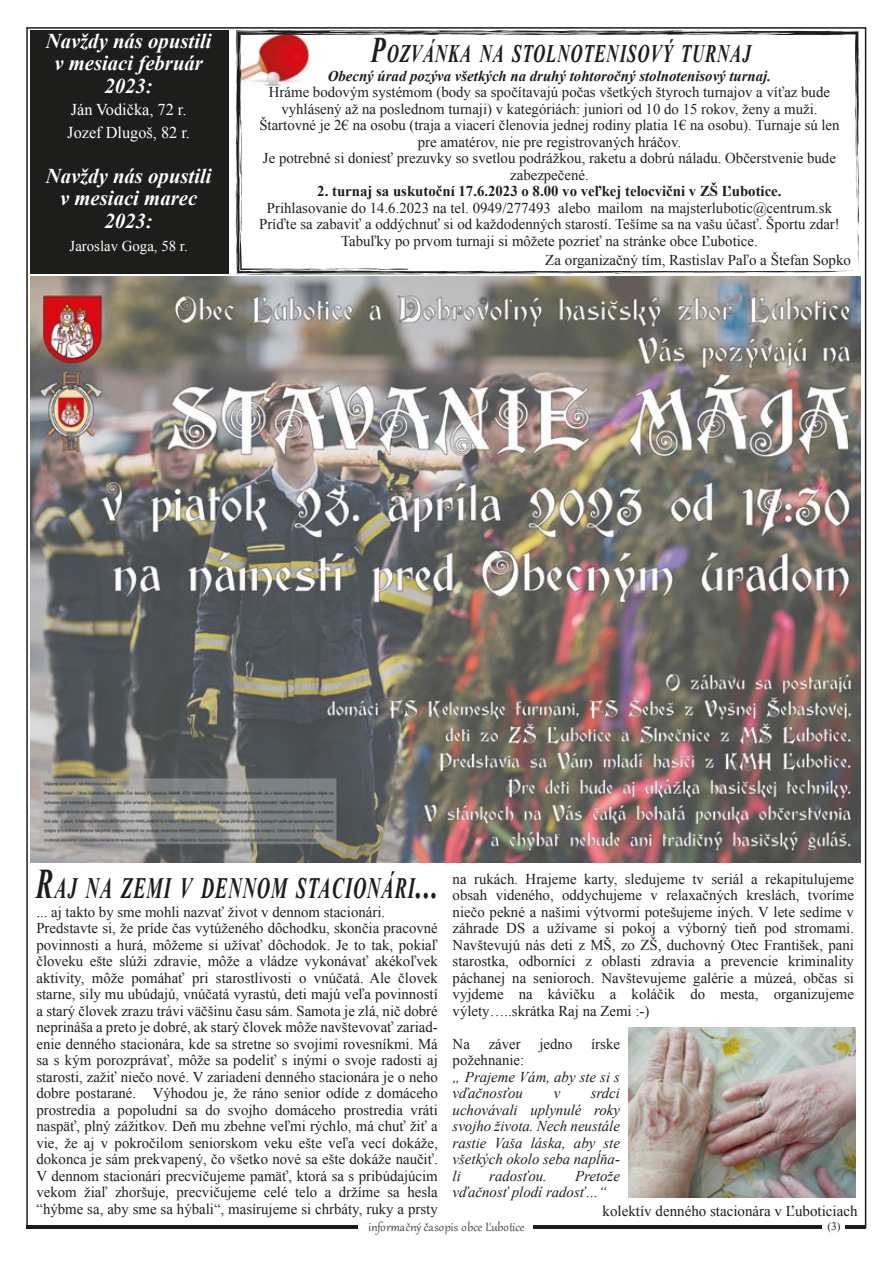
<style>
.page{position:relative;width:893px;height:1263px;background:#fff}
.page>*{position:absolute;margin:0;border:0;box-sizing:border-box;transform-origin:0 0}
.t1{font:italic 700 29.55px "Times New Roman";letter-spacing:.055em;color:#1d1d1b;scale:.62 1}
.t2{font:italic 700 25.2px "Times New Roman";letter-spacing:.055em;color:#1d1d1b;scale:.66 1}
.t3{font:italic 700 21px/22.5px "Times New Roman";color:#fff;text-align:center}
.t4{font:16.5px/22.5px "Times New Roman";color:#fff}
.t5{font:15px/16.5px "Times New Roman";color:#1d1d1b}
.t6{font:italic 15px/16.5px "Times New Roman";color:#1d1d1b}
.t7{font:700 15px "Times New Roman";color:#1d1d1b}
.t8{font:italic 700 15px "Times New Roman";color:#1d1d1b}
.t9{font:15px "Times New Roman";color:#fff}
.t10{font:14.85px "Gabriola";letter-spacing:.005em;color:#3d3d3c}
.t11{font:11.25px "Times New Roman";color:#1c1c1b}
.s1{font-size:36px}
.s2{font-size:42.15px}
</style>
<div class="page">
<div style="left:30px;top:30px;width:198px;height:243px;background:#1d1d1b"></div>
<svg style="left:236px;top:30px;width:623px;height:244px"></svg>
<svg style="left:856px;top:152px;width:3px;height:119px"></svg>
<svg style="left:752px;top:34px;width:9px;height:2px"></svg>
<svg style="left:687px;top:31px;width:38px;height:4px"></svg>
<svg style="left:647px;top:34px;width:20px;height:1px"></svg>
<svg style="left:577px;top:31px;width:21px;height:5px"></svg>
<svg style="left:428px;top:30px;width:37px;height:6px"></svg>
<svg style="left:331px;top:30px;width:16px;height:4px"></svg>
<svg style="left:387px;top:30px;width:34px;height:5px"></svg>
<svg style="left:365px;top:31px;width:15px;height:3px"></svg>
<svg style="left:236px;top:55px;width:6px;height:10px"></svg>
<svg style="left:254px;top:30px;width:17px;height:6px"></svg>
<svg style="left:613px;top:272px;width:83px;height:2px"></svg>
<svg style="left:236px;top:131px;width:309px;height:144px"></svg>
<svg style="left:819px;top:271px;width:19px;height:1px"></svg>
<img style="left:629px;top:1028px;width:227px;height:170px">
<img style="left:30px;top:276px;width:830px;height:587px">
<h3 class="t3" style="left:46px;top:29px;width:167px">Navždy nás opustili v mesiaci február<br>2023:</h3>
<p class="t4" style="left:67px;top:98px;width:124px">Ján Vodička, 72 r.<br>Jozef Dlugoš, 82 r.</p>
<h3 class="t3" style="left:46px;top:164px;width:167px">Navždy nás opustili v mesiaci marec<br>2023:</h3>
<p class="t9" style="left:70px;top:235px;width:120px">Jaroslav Goga, 58 r.</p>
<h2 class="t2" style="left:371px;top:36px;width:577px"><span class="s1">P</span>OZVÁNKA NA STOLNOTENISOVÝ TURNAJ</h2>
<p class="t8" style="left:328px;top:65px;width:445px">Obecný úrad pozýva všetkých na druhý tohtoročný stolnotenisový turnaj.</p>
<p class="t5" style="left:259px;top:84px;width:582px;text-align:center">Hráme bodovým systémom (body sa spočítavajú počas všetkých štyroch turnajov a víťaz bude vyhlásený až na poslednom turnaji) v kategóriách: juniori od 10 do 15 rokov, ženy a muži.<br>Štartovné je 2€ na osobu (traja a viacerí členovia jednej rodiny platia 1€ na osobu). Turnaje sú len pre amatérov, nie pre registrovaných hráčov.<br>Je potrebné si doniesť prezuvky so svetlou podrážkou, raketu a dobrú náladu. Občerstvenie bude zabezpečené.</p>
<p class="t7" style="left:317px;top:181px;width:466px">2. turnaj sa uskutoční 17.6.2023 o 8.00 vo veľkej telocvični v ZŠ Ľubotice.</p>
<p class="t5" style="left:259px;top:199px;width:582px;text-align:center">Prihlasovanie do 14.6.2023 na tel. 0949/277493 alebo mailom na majsterlubotic@centrum.sk<br>Príďte sa zabaviť a oddýchnuť si od každodenných starostí. Tešíme sa na vašu účasť. Športu zdar!<br>Tabuľky po prvom turnaji si môžete pozrieť na stránke obce Ľubotice.</p>
<p class="t5" style="left:545px;top:252px;width:307px">Za organizačný tím, Rastislav Paľo a Štefan Sopko</p>
<h1 class="t1" style="left:36px;top:867px;width:651px"><span class="s2">R</span>AJ NA ZEMI V DENNOM STACIONÁRI<span class="s2">...</span></h1>
<p class="t5" style="left:36px;top:903px;width:403px">... aj takto by sme mohli nazvať život v dennom stacionári.<br>Predstavte si, že príde čas vytúženého dôchodku, skončia pracovné povinnosti a hurá, môžeme si užívať dôchodok. Je to tak, pokiaľ človeku ešte slúži zdravie, môže a vládze vykonávať akékoľvek aktivity, môže pomáhať pri starostlivosti o vnúčatá. Ale človek starne, sily mu ubúdajú, vnúčatá vyrastú, deti majú veľa povinností a starý človek zrazu trávi väčšinu času sám. Samota je zlá, nič dobré neprináša a preto je dobré, ak starý človek môže navštevovať zariad&shy;enie denného stacionára, kde sa stretne so svojimi rovesníkmi. Má sa s kým porozprávať, môže sa podeliť s inými o svoje radosti aj starosti, zažiť niečo nové. V zariadení denného stacionára je o neho dobre postarané. Výhodou je, že ráno senior odíde z domáceho prostredia a popoludní sa do svojho domáceho prostredia vráti naspäť, plný zážitkov. Deň mu zbehne veľmi rýchlo, má chuť žiť a vie, že aj v pokročilom seniorskom veku ešte veľa vecí dokáže, dokonca je sám prekvapený, čo všetko nové sa ešte dokáže naučiť.<br>V dennom stacionári precvičujeme pamäť, ktorá sa s pribúdajúcim vekom žiaľ zhoršuje, precvičujeme celé telo a držíme sa hesla “hýbme sa, aby sme sa hýbali“, masírujeme si chrbáty, ruky a prsty</p>
<p class="t5" style="left:453px;top:870px;width:403px;text-align:justify">na rukách. Hrajeme karty, sledujeme tv seriál a rekapitulujeme obsah videného, oddychujeme v relaxačných kreslách, tvoríme niečo pekné a našimi výtvormi potešujeme iných. V lete sedíme v záhrade DS a užívame si pokoj a výborný tieň pod stromami.<br>Navštevujú nás deti z MŠ, zo ZŠ, duchovný Otec František, pani starostka, odborníci z oblasti zdravia a prevencie kriminality páchanej na senioroch. Navštevujeme galérie a múzeá, občas si vyjdeme na kávičku a koláčik do mesta, organizujeme výlety…..skrátka Raj na Zemi :-)</p>
<p class="t5" style="left:453px;top:1035px;width:169px">Na záver jedno írske požehnanie:</p>
<p class="t6" style="left:453px;top:1068px;width:169px">„ Prajeme Vám, aby ste si s vďačnosťou</p>
<p class="t6" style="left:453px;top:1084px;width:169px;text-align:justify;text-indent:138px">srdci uchovávali uplynulé roky svojho života. Nech neustále rastie Vaša láska, aby ste všetkých okolo seba napĺňa&shy;li</p>
<p class="t6" style="left:554px;top:1084px;width:8px">v</p>
<p class="t6" style="left:489px;top:1167px;width:59px">radosťou.</p>
<p class="t6" style="left:453px;top:1167px;width:169px;text-indent:123px">Pretože vďačnosť plodí radosť…“</p>
<p class="t5" style="left:603px;top:1203px;width:256px">kolektív denného stacionára v Ľuboticiach</p>
<p class="t10" style="left:368px;top:1217px;width:158px">informačný časopis obce Ľubotice</p>
<p class="t11" style="left:827px;top:1219px;width:15px">(3)</p>
</div>
